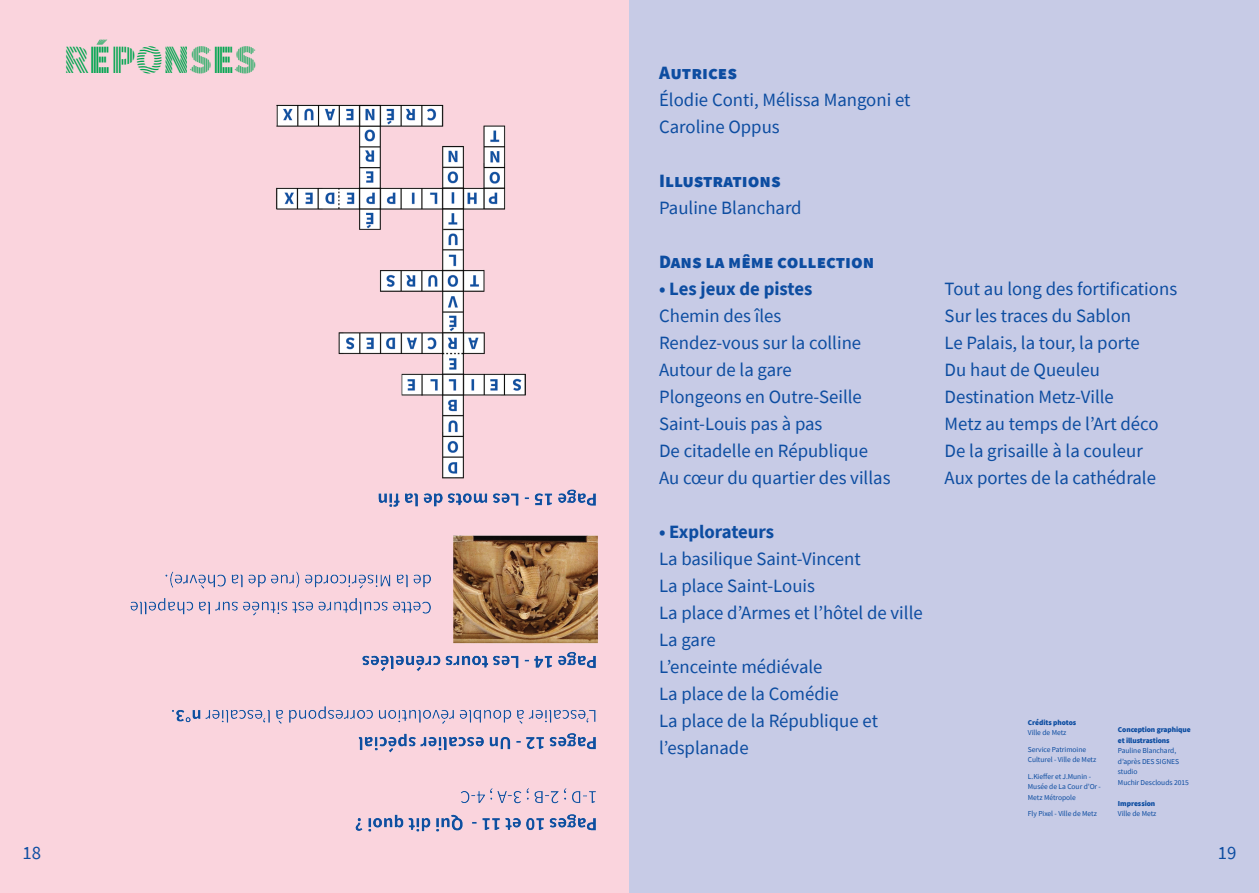
<style>
.page{position:relative;width:1259px;height:893px;background:#fff}
.page>*{position:absolute;margin:0;border:0;box-sizing:border-box;transform-origin:0 0}
.t1{font:40.5px "Source Sans Pro DISPLAY";color:#00a54f}
.t2{font:18.75px/27px "Source Sans Pro";color:#0d4da1}
.t3{font:900 18.75px "Source Sans Pro";color:#0d4da1}
.t4{font:700 18.75px "Source Sans Pro";color:#0d4da1}
.t5{font:7.5px/10.5px "Source Sans Pro";letter-spacing:-.005em;color:#0d4da1}
.t6{font:900 7.5px/10.5px "Source Sans Pro";letter-spacing:-.01em;color:#0d4da1}
</style>
<div class="page">
<div style="left:0;top:0;width:629px;height:893px;background:#fad4dd"></div>
<div style="left:629px;top:0;width:630px;height:893px;background:#c7cbe6"></div>
<img style="left:130px;top:104px;width:468px;height:728px">
<h1 class="t1" style="left:63px;top:38px;width:72px">RÉPONSES</h1>
<p class="t3" style="left:659px;top:59px;width:80px">Autrices</p>
<p class="t2" style="left:659px;top:86px;width:253px">Élodie Conti, Mélissa Mangoni et<br>Caroline Oppus</p>
<p class="t3" style="left:659px;top:167px;width:123px">Illustrations</p>
<p class="t2" style="left:659px;top:194px;width:144px">Pauline Blanchard</p>
<p class="t3" style="left:659px;top:248px;width:217px">Dans la même collection</p>
<p class="t4" style="left:659px;top:276px;width:155px">• Les jeux de pistes</p>
<p class="t2" style="left:659px;top:302px;width:233px">Chemin des îles<br>Rendez-vous sur la colline<br>Autour de la gare<br>Plongeons en Outre-Seille<br>Saint-Louis pas à pas<br>De citadelle en République<br>Au cœur du quartier des villas</p>
<p class="t4" style="left:659px;top:519px;width:117px">• Explorateurs</p>
<p class="t2" style="left:659px;top:545px;width:265px">La basilique Saint-Vincent<br>La place Saint-Louis<br>La place d’Armes et l’hôtel de ville<br>La gare<br>L’enceinte médiévale<br>La place de la Comédie<br>La place de la République et l’esplanade</p>
<p class="t2" style="left:944px;top:275px;width:234px">Tout au long des fortifications<br>Sur les traces du Sablon<br>Le Palais, la tour, la porte<br>Du haut de Queuleu<br>Destination Metz-Ville<br>Metz au temps de l’Art déco<br>De la grisaille à la couleur<br>Aux portes de la cathédrale</p>
<p class="t6" style="left:1028px;top:717px;width:50px">Crédits photos</p>
<p class="t5" style="left:1028px;top:728px;width:40px">Ville de Metz</p>
<p class="t5" style="left:1028px;top:744px;width:70px">Service Patrimoine<br>Culturel - Ville de Metz</p>
<p class="t5" style="left:1028px;top:771px;width:75px">L.Kieffer et J.Munin -<br>Musée de La Cour d’Or -<br>Metz Métropole</p>
<p class="t5" style="left:1028px;top:809px;width:70px">Fly Pixel - Ville de Metz</p>
<p class="t6" style="left:1118px;top:725px;width:74px">Conception graphique et illustrastions</p>
<p class="t5" style="left:1118px;top:746px;width:72px">Pauline Blanchard, d’après DES SIGNES studio<br>Muchir Desclouds 2015</p>
<p class="t6" style="left:1118px;top:798px;width:39px">Impression</p>
<p class="t5" style="left:1118px;top:809px;width:40px">Ville de Metz</p>
<p class="t2" style="left:23px;top:839px;width:20px">18</p>
<p class="t2" style="left:1217px;top:839px;width:20px">19</p>
</div>
